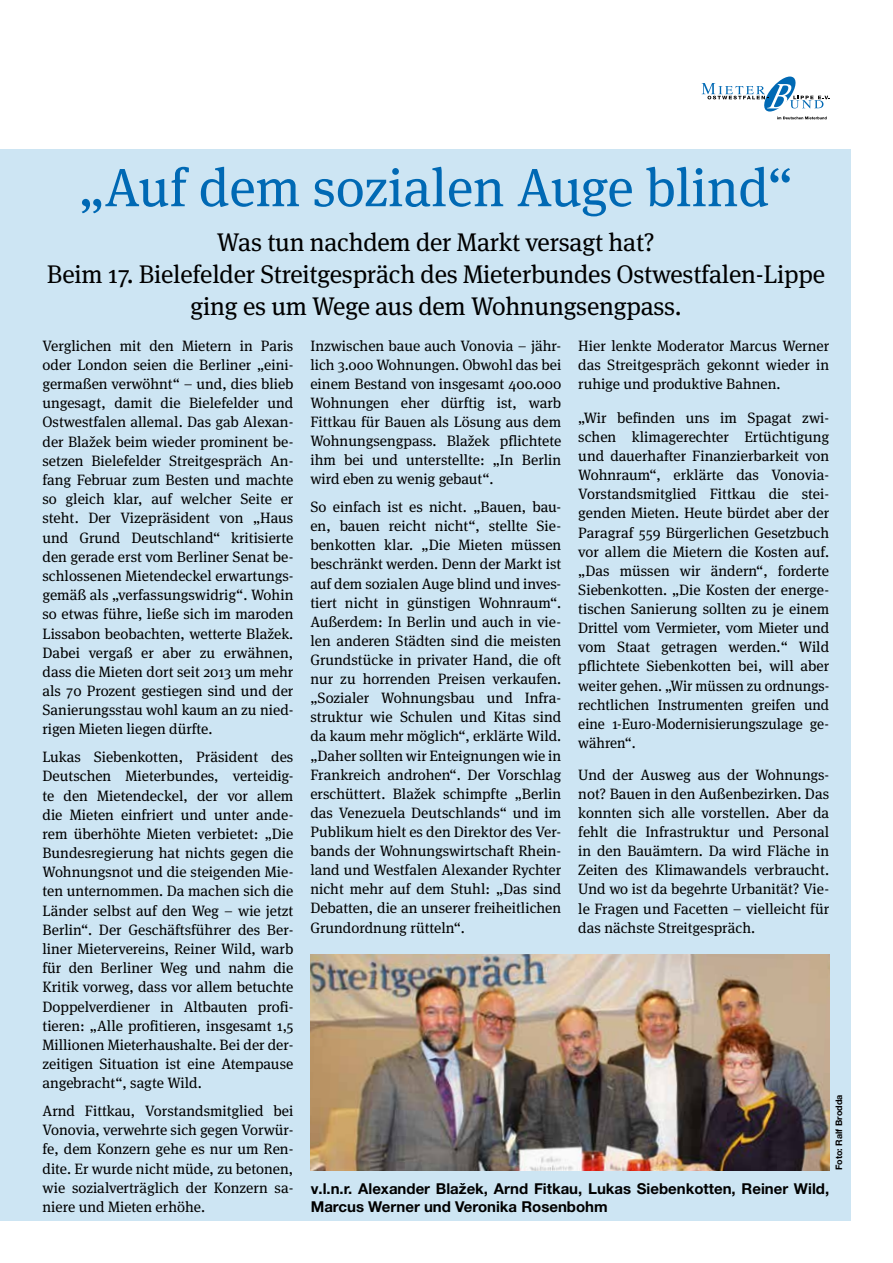
<style>
.page{position:relative;width:893px;height:1263px;background:#fff}
.page>*{position:absolute;margin:0;border:0;box-sizing:border-box;transform-origin:0 0}
.t1{font:54px "Meta Serif";color:#0069b4}
.t2{font:25.5px/31.8px "Meta Serif";letter-spacing:-.01em;color:#000;text-align:center}
.t3{font:15px/19px "Meta Serif";color:#000;text-align:justify}
.t4{font:700 15px/18px "Helvetica Neue LT Pro";color:#000}
.t5{font:700 9px "Helvetica Neue LT Pro";color:#000}
</style>
<div class="page">
<div style="left:0;top:149px;width:850px;height:1071px;background:#cde5f3"></div>
<svg style="left:702px;top:77px;width:127px;height:42px"></svg>
<img style="left:311px;top:954px;width:518px;height:216px">
<h1 class="t1" style="left:79px;top:156px;width:716px">„Auf dem sozialen Auge blind“</h1>
<h2 class="t2" style="left:47px;top:226px;width:780px">Was tun nachdem der Markt versagt hat?<br>Beim 17. Bielefelder Streitgespräch des Mieterbundes Ostwestfalen-Lippe ging es um Wege aus dem Wohnungsengpass.</h2>
<p class="t3" style="left:43px;top:336px;width:252px">Verglichen mit den Mietern in Paris oder London seien die Berliner „eini&shy;germaßen verwöhnt“ – und, dies blieb ungesagt, damit die Bielefelder und Ostwestfalen allemal. Das gab Alexan&shy;der Blažek beim wieder prominent be&shy;setzen Bielefelder Streitgespräch An&shy;fang Februar zum Besten und machte so gleich klar, auf welcher Seite er steht. Der Vizepräsident von „Haus und Grund Deutschland“ kritisierte den gerade erst vom Berliner Senat be&shy;schlossenen Mietendeckel erwartungs&shy;gemäß als „verfassungswidrig“. Wohin so etwas führe, ließe sich im maroden Lissabon beobachten, wetterte Blažek.<br>Dabei vergaß er aber zu erwähnen, dass die Mieten dort seit 2013 um mehr als 70 Prozent gestiegen sind und der Sanierungsstau wohl kaum an zu nied&shy;rigen Mieten liegen dürfte.</p>
<p class="t3" style="left:43px;top:747px;width:252px">Lukas Siebenkotten, Präsident des Deutschen Mieterbundes, verteidig&shy;te den Mietendeckel, der vor allem die Mieten einfriert und unter ande&shy;rem überhöhte Mieten verbietet: „Die Bundesregierung hat nichts gegen die Wohnungsnot und die steigenden Mie&shy;ten unternommen. Da machen sich die Länder selbst auf den Weg – wie jetzt Berlin“. Der Geschäftsführer des Ber&shy;liner Mietervereins, Reiner Wild, warb für den Berliner Weg und nahm die Kritik vorweg, dass vor allem betuchte Doppelverdiener in Altbauten profi&shy;tieren: „Alle profitieren, insgesamt 1,5<br>Millionen Mieterhaushalte. Bei der der&shy;zeitigen Situation ist eine Atempause angebracht“, sagte Wild.</p>
<p class="t3" style="left:43px;top:1101px;width:252px">Arnd Fittkau, Vorstandsmitglied bei Vonovia, verwehrte sich gegen Vorwür&shy;fe, dem Konzern gehe es nur um Ren&shy;dite. Er wurde nicht müde, zu betonen, wie sozialverträglich der Konzern sa&shy;niere und Mieten erhöhe.</p>
<p class="t3" style="left:578px;top:336px;width:252px">Hier lenkte Moderator Marcus Werner das Streitgespräch gekonnt wieder in ruhige und produktive Bahnen.</p>
<p class="t3" style="left:578px;top:408px;width:252px">„Wir befinden uns im Spagat zwi&shy;schen klimagerechter Ertüchtigung und dauerhafter Finanzierbarkeit von Wohnraum“, erklärte das Vonovia-Vorstandsmitglied Fittkau die stei&shy;genden Mieten. Heute bürdet aber der Paragraf 559 Bürgerlichen Gesetzbuch vor allem die Mietern die Kosten auf. „Das müssen wir ändern“, forderte Siebenkotten. „Die Kosten der energe&shy;tischen Sanierung sollten zu je einem Drittel vom Vermieter, vom Mieter und vom Staat getragen werden.“ Wild pflichtete Siebenkotten bei, will aber weiter gehen. „Wir müssen zu ordnungs&shy;rechtlichen Instrumenten greifen und eine 1-Euro-Modernisierungszulage ge&shy;währen“.</p>
<p class="t3" style="left:578px;top:765px;width:252px">Und der Ausweg aus der Wohnungs&shy;not? Bauen in den Außenbezirken. Das konnten sich alle vorstellen. Aber da fehlt die Infrastruktur und Personal in den Bauämtern. Da wird Fläche in Zeiten des Klimawandels verbraucht.<br>Und wo ist da begehrte Urbanität? Vie&shy;le Fragen und Facetten – vielleicht für das nächste Streitgespräch.</p>
<p class="t3" style="left:310px;top:336px;width:252px">Inzwischen baue auch Vonovia – jähr&shy;lich 3.000 Wohnungen. Obwohl das bei einem Bestand von insgesamt 400.000<br>Wohnungen eher dürftig ist, warb Fittkau für Bauen als Lösung aus dem Wohnungsengpass. Blažek pflichtete ihm bei und unterstellte: „In Berlin wird eben zu wenig gebaut“.</p>
<p class="t3" style="left:310px;top:497px;width:252px">So einfach ist es nicht. „Bauen, bau&shy;en, bauen reicht nicht“, stellte Sie&shy;benkotten klar. „Die Mieten müssen beschränkt werden. Denn der Markt ist auf dem sozialen Auge blind und inves&shy;tiert nicht in günstigen Wohnraum“.<br>Außerdem: In Berlin und auch in vie&shy;len anderen Städten sind die meisten Grundstücke in privater Hand, die oft nur zu horrenden Preisen verkaufen. „Sozialer Wohnungsbau und Infra&shy;struktur wie Schulen und Kitas sind da kaum mehr möglich“, erklärte Wild. „Daher sollten wir Enteignungen wie in Frankreich androhen“. Der Vorschlag erschüttert. Blažek schimpfte „Berlin das Venezuela Deutschlands“ und im Publikum hielt es den Direktor des Ver&shy;bands der Wohnungswirtschaft Rhein&shy;land und Westfalen Alexander Rychter nicht mehr auf dem Stuhl: „Das sind Debatten, die an unserer freiheitlichen Grundordnung rütteln“.</p>
<p class="t5" style="left:833px;top:1170px;width:77px;rotate:-90deg">Foto: Ralf Brodda</p>
<p class="t4" style="left:311px;top:1179px;width:520px">v.l.n.r. Alexander Blažek, Arnd Fitkau, Lukas Siebenkotten, Reiner Wild,<br>Marcus Werner und Veronika Rosenbohm</p>
</div>
